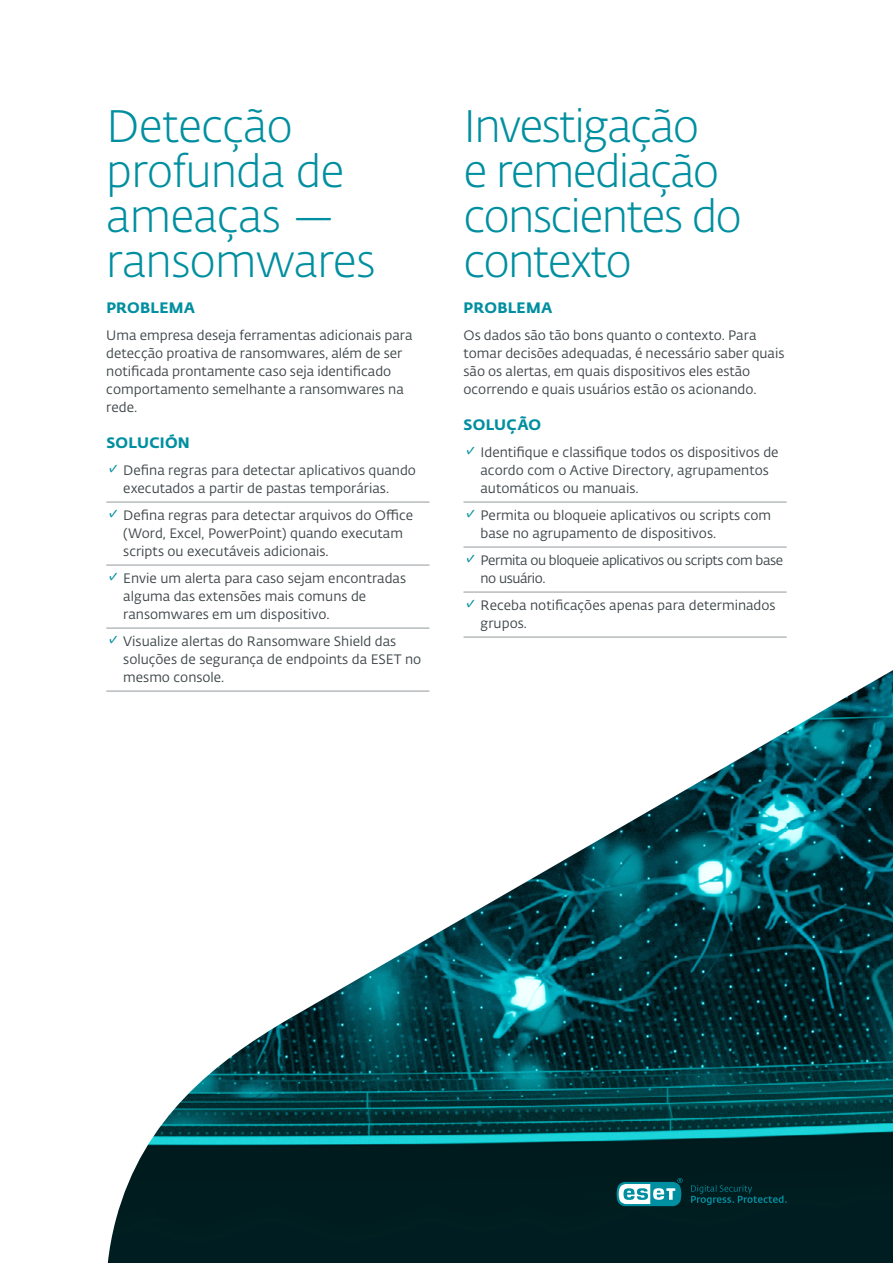
<style>
.page{position:relative;width:893px;height:1263px;background:#fff}
.page>*{position:absolute;margin:0;border:0;box-sizing:border-box;transform-origin:0 0}
.t1{font:45px/45px "Fedra Sans Alt Pro Light LF";letter-spacing:-.04em;color:#008fa0}
.t2{font:45px/45px "Fedra Sans Alt Pro Light LF";letter-spacing:-.02em;color:#008fa0}
.t3{font:700 15px "Fedra Sans Alt Pro";letter-spacing:.015em;color:#008fa0}
.t4{font:13.5px/18px "Fedra Sans Alt Pro Book LF";color:#3d4548}
.t5{font:13.5px/18px "Fedra Sans Alt Pro Book LF";letter-spacing:-.03em;color:#3d4548}
.s1{font-family:"Fedra Sans Alt Pro Demi LF";font-size:18px;color:#008fa0}
</style>
<div class="page">
<img style="left:108px;top:670px;width:785px;height:593px">
<svg style="left:617px;top:1178px;width:66px;height:28px"></svg>
<svg style="left:691px;top:1185px;width:96px;height:20px;background:#003137"></svg>
<hr style="left:106px;top:502px;width:323px;height:1px;background:#94999c">
<hr style="left:106px;top:565px;width:323px;height:1px;background:#94999c">
<hr style="left:106px;top:628px;width:323px;height:1px;background:#94999c">
<hr style="left:106px;top:691px;width:323px;height:1px;background:#94999c">
<hr style="left:463px;top:502px;width:324px;height:1px;background:#94999c">
<hr style="left:463px;top:547px;width:324px;height:1px;background:#94999c">
<hr style="left:463px;top:592px;width:324px;height:1px;background:#94999c">
<hr style="left:463px;top:637px;width:324px;height:1px;background:#94999c">
<h1 class="t2" style="left:106px;top:103px;width:271px">Detecção profunda de ameaças — ransomwares</h1>
<p class="t3" style="left:106px;top:299px;width:90px">PROBLEMA</p>
<p class="t4" style="left:106px;top:326px;width:308px">Uma empresa deseja ferramentas adicionais para detecção proativa de ransomwares, além de ser notificada prontamente caso seja identificado comportamento semelhante a ransomwares na rede.</p>
<p class="t3" style="left:106px;top:434px;width:85px">SOLUCIÓN</p>
<p class="t4" style="left:123px;top:461px;width:294px;text-indent:-17px"><span class="s1">✓</span> Defina regras para detectar aplicativos quando executados a partir de pastas temporárias.</p>
<p class="t4" style="left:123px;top:506px;width:291px;text-indent:-17px"><span class="s1">✓</span> Defina regras para detectar arquivos do Office (Word, Excel, PowerPoint) quando executam scripts ou executáveis adicionais.</p>
<p class="t4" style="left:123px;top:569px;width:284px;text-indent:-17px"><span class="s1">✓</span> Envie um alerta para caso sejam encontradas alguma das extensões mais comuns de ransomwares em um dispositivo.</p>
<p class="t4" style="left:123px;top:632px;width:300px;text-indent:-17px"><span class="s1">✓</span> Visualize alertas do Ransomware Shield das soluções de segurança de endpoints da ESET no mesmo console.</p>
<h1 class="t1" style="left:463px;top:103px;width:280px">Investigação<br>e remediação conscientes do contexto</h1>
<p class="t3" style="left:464px;top:299px;width:90px">PROBLEMA</p>
<p class="t4" style="left:463px;top:326px;width:322px">Os dados são tão bons quanto o contexto. Para tomar decisões adequadas, é necessário saber quais são os alertas, em quais dispositivos eles estão ocorrendo e quais usuários estão os acionando.</p>
<p class="t3" style="left:464px;top:416px;width:79px">SOLUÇÃO</p>
<p class="t4" style="left:480px;top:443px;width:300px;text-indent:-17px"><span class="s1">✓</span> Identifique e classifique todos os dispositivos de acordo com o Active Directory, agrupamentos automáticos ou manuais.</p>
<p class="t4" style="left:480px;top:506px;width:292px;text-indent:-17px"><span class="s1">✓</span> Permita ou bloqueie aplicativos ou scripts com base no agrupamento de dispositivos.</p>
<p class="t5" style="left:480px;top:551px;width:304px;text-indent:-17px"><span class="s1">✓</span> Permita ou bloqueie aplicativos ou scripts com base no usuário.</p>
<p class="t4" style="left:480px;top:596px;width:297px;text-indent:-17px"><span class="s1">✓</span> Receba notificações apenas para determinados grupos.</p>
</div>
